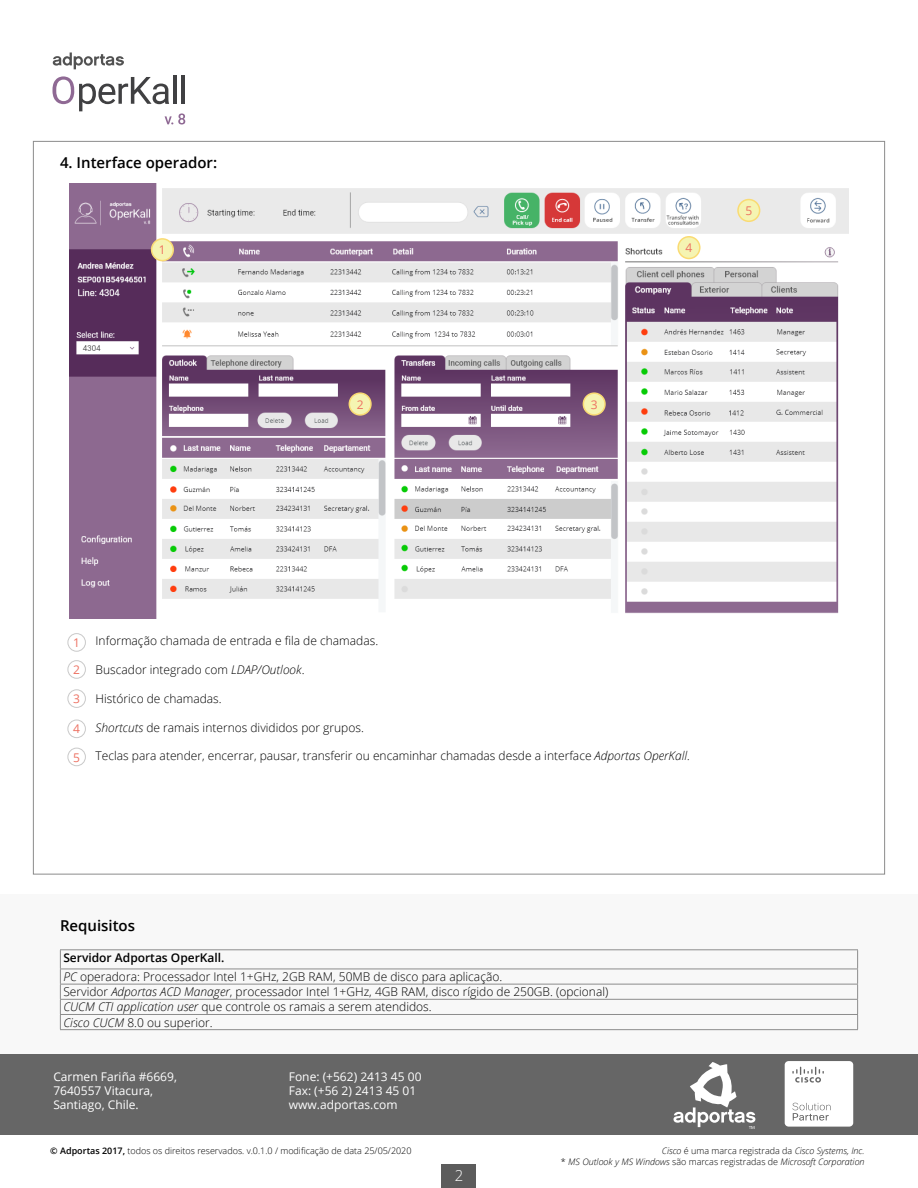
<style>
.page{position:relative;width:918px;height:1188px;background:#fff}
.page>*{position:absolute;margin:0;border:0;box-sizing:border-box;transform-origin:0 0}
.t1{font:600 15px "Open Sans";color:#000}
.t2{font:300 15px "Open Sans";color:#fff}
.t3{font:300 12px "Open Sans";color:#000}
.t4{font:12px "Open Sans";color:#fff}
.t5{font:600 12px "Open Sans";color:#000}
.t6{font:12px "Open Sans";color:#ed7061}
.t7{font:italic 300 9px/10.8px "Open Sans";color:#000;text-align:right}
.t8{font:300 9px "Open Sans";color:#000}
.s1{font-style:italic}
.s2{font-weight:600}
.s3{font-style:normal}
</style>
<div class="page">
<div style="left:442px;top:1164px;width:34px;height:24px;background:#5c5c5c"></div>
<div style="left:0;top:894px;width:918px;height:160px;background:#f8f8f8"></div>
<div style="left:0;top:1054px;width:918px;height:81px;background:#666"></div>
<svg style="left:673px;top:1062px;width:82px;height:67px"></svg>
<svg style="left:785px;top:1061px;width:68px;height:66px;background:#f4f4f4"></svg>
<hr style="left:60px;top:949px;width:798px;height:1px;background:#8c8c8c">
<hr style="left:60px;top:969px;width:798px;height:1px;background:#8c8c8c">
<hr style="left:60px;top:984px;width:798px;height:1px;background:#8c8c8c">
<hr style="left:60px;top:999px;width:798px;height:1px;background:#8c8c8c">
<hr style="left:60px;top:1014px;width:798px;height:1px;background:#8c8c8c">
<svg style="left:60px;top:950px;width:1px;height:79px"></svg>
<svg style="left:857px;top:950px;width:1px;height:79px"></svg>
<hr style="left:60px;top:1029px;width:798px;height:1px;background:#8c8c8c">
<svg style="left:52px;top:76px;width:133px;height:49px"></svg>
<svg style="left:53px;top:52px;width:71px;height:17px"></svg>
<img style="left:69px;top:183px;width:780px;height:435px">
<div style="left:152px;top:239px;width:21px;height:22px;background:#f5f4b2;border-radius:50%"></div>
<div style="left:151px;top:238px;width:23px;height:23px;border:2px solid #fadb73;border-radius:50%"></div>
<div style="left:349px;top:393px;width:22px;height:22px;background:#f5f4b2;border-radius:50%"></div>
<div style="left:349px;top:392px;width:23px;height:24px;border:2px solid #fadb73;border-radius:50%"></div>
<div style="left:583px;top:393px;width:22px;height:22px;background:#f5f4b2;border-radius:50%"></div>
<div style="left:583px;top:392px;width:23px;height:24px;border:2px solid #fadb73;border-radius:50%"></div>
<div style="left:678px;top:237px;width:22px;height:22px;background:#f5f4b2;border-radius:50%"></div>
<div style="left:677px;top:236px;width:24px;height:23px;border:2px solid #fadb73;border-radius:50%"></div>
<div style="left:738px;top:200px;width:22px;height:21px;background:#f5f4b2;border-radius:50%"></div>
<div style="left:737px;top:199px;width:23px;height:23px;border:2px solid #fadb73;border-radius:50%"></div>
<div style="left:68px;top:720px;width:18px;height:18px;border:1px solid #c9c9c9;border-radius:50%"></div>
<div style="left:68px;top:748px;width:18px;height:18px;border:1px solid #c9c9c9;border-radius:50%"></div>
<div style="left:68px;top:689px;width:18px;height:19px;border:1px solid #c9c9c9;border-radius:50%"></div>
<div style="left:68px;top:660px;width:18px;height:19px;border:1px solid #c9c9c9;border-radius:50%"></div>
<div style="left:68px;top:633px;width:18px;height:19px;border:1px solid #c9c9c9;border-radius:50%"></div>
<p class="t1" style="left:60px;top:152px;width:159px">4. Interface operador:</p>
<p class="t6" style="left:159px;top:242px;width:8px">1</p>
<p class="t6" style="left:357px;top:396px;width:8px">2</p>
<p class="t6" style="left:591px;top:396px;width:8px">3</p>
<p class="t6" style="left:686px;top:240px;width:8px">4</p>
<p class="t6" style="left:745px;top:202px;width:8px">5</p>
<p class="t6" style="left:73px;top:634px;width:8px">1</p>
<p class="t6" style="left:73px;top:661px;width:8px">2</p>
<p class="t6" style="left:73px;top:691px;width:8px">3</p>
<p class="t6" style="left:73px;top:721px;width:8px">4</p>
<p class="t6" style="left:73px;top:749px;width:8px">5</p>
<p class="t3" style="left:96px;top:633px;width:284px">Informação chamada de entrada e fila de chamadas.</p>
<p class="t3" style="left:96px;top:661px;width:210px">Buscador integrado com <span class="s1">LDAP/Outlook</span>.</p>
<p class="t3" style="left:96px;top:690px;width:128px">Histórico de chamadas.</p>
<p class="t3" style="left:96px;top:719px;width:270px"><span class="s1">Shortcuts</span> de ramais internos divididos por grupos.</p>
<p class="t3" style="left:96px;top:748px;width:596px">Teclas para atender, encerrar, pausar, transferir ou encaminhar chamadas desde a interface <span class="s1">Adportas OperKall.</span></p>
<p class="t1" style="left:60px;top:915px;width:77px">Requisitos</p>
<p class="t5" style="left:63px;top:949px;width:163px">Servidor Adportas OperKall.</p>
<p class="t3" style="left:63px;top:969px;width:440px"><span class="s1">PC</span> operadora: Processador Intel 1+GHz, 2GB RAM, 50MB de disco para aplicação.</p>
<p class="t3" style="left:63px;top:984px;width:547px">Servidor <span class="s1">Adportas ACD Manager</span>, processador Intel 1+GHz, 4GB RAM, disco rígido de 250GB. (opcional)</p>
<p class="t3" style="left:63px;top:999px;width:370px"><span class="s1">CUCM CTI application user</span> que controle os ramais a serem atendidos.</p>
<p class="t3" style="left:63px;top:1014px;width:151px"><span class="s1">Cisco CUCM</span> 8.0 ou superior.</p>
<p class="t4" style="left:53px;top:1068px;width:125px">Carmen Fariña #6669,</p>
<p class="t4" style="left:53px;top:1082px;width:101px">7640557 Vitacura,</p>
<p class="t4" style="left:53px;top:1097px;width:87px">Santiago, Chile.</p>
<p class="t4" style="left:289px;top:1068px;width:134px">Fone: (+562) 2413 45 00</p>
<p class="t4" style="left:289px;top:1082px;width:129px">Fax: (+56 2) 2413 45 01</p>
<p class="t4" style="left:289px;top:1097px;width:110px">www.adportas.com</p>
<p class="t8" style="left:50px;top:1145px;width:363px"><span class="s2">© Adportas 2017,</span> todos os direitos reservados. v.0.1.0 / modificação de data 25/05/2020</p>
<p class="t7" style="left:561px;top:1145px;width:305px">Cisco <span class="s3">é uma marca registrada da</span> Cisco Systems, Inc.<br><span class="s3">*</span> MS Outlook y MS Windows <span class="s3">são marcas registradas de</span> Microsoft Corporation</p>
<p class="t2" style="left:455px;top:1166px;width:10px">2</p>
</div>
